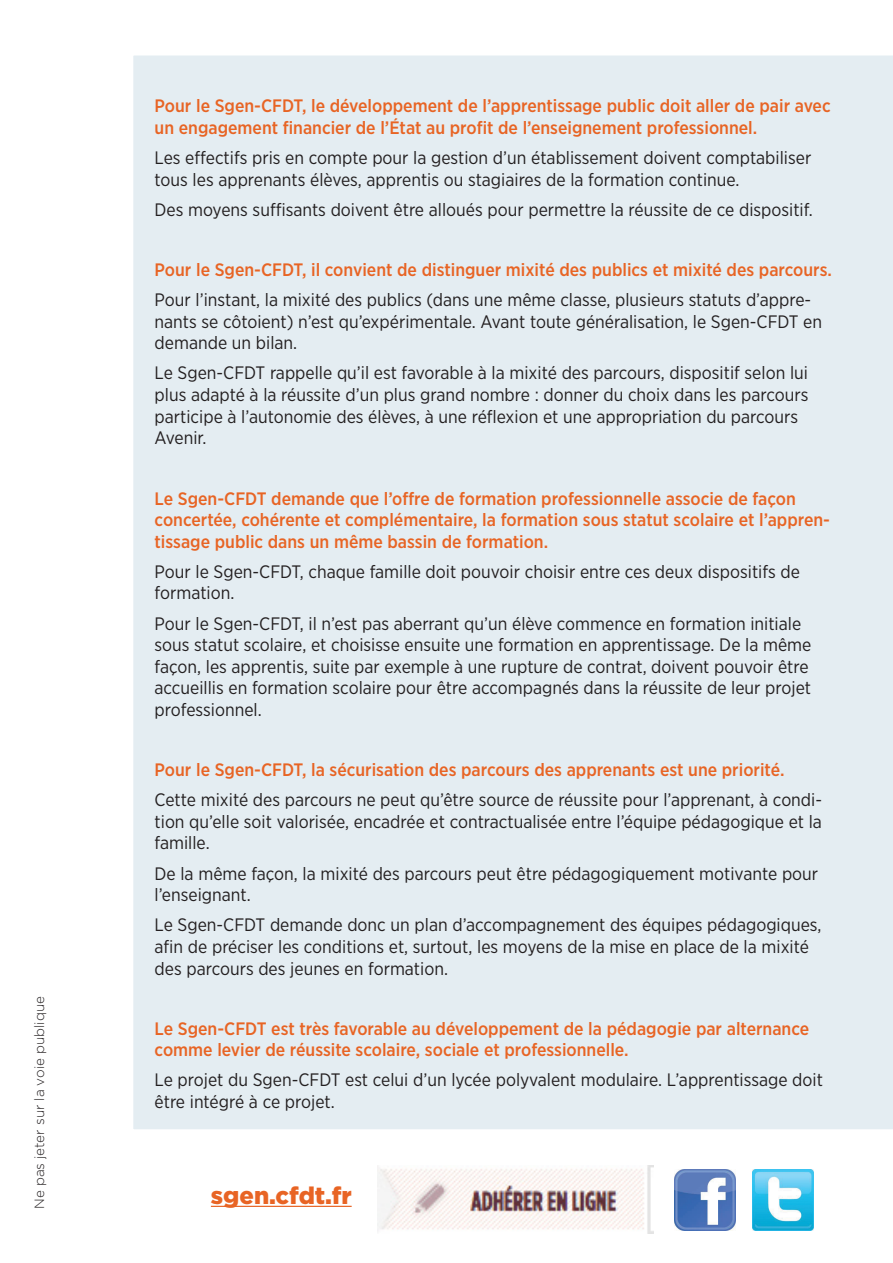
<style>
.page{position:relative;width:893px;height:1263px;background:#fff}
.page>*{position:absolute;margin:0;border:0;box-sizing:border-box;transform-origin:0 0}
.site_babord{font:900 24px "Gotham";color:#e86424}
.t1{font:18px/21.6px "Gotham Narrow";color:#231f20}
.t2{font:500 18px/21.6px "Gotham Narrow";color:#e86424}
.t3{font:300 13.5px "Gotham";color:#231f20}
</style>
<div class="page">
<div style="left:133px;top:55px;width:760px;height:1074px;background:#e4edf2"></div>
<img style="left:675px;top:1169px;width:61px;height:61px">
<img style="left:753px;top:1169px;width:61px;height:61px">
<hr style="left:211px;top:1206px;width:141px;height:1px;background:#e86424">
<img style="left:377px;top:1166px;width:276px;height:68px">
<p class="t3" style="left:31px;top:1209px;width:214px;rotate:-90deg">Ne pas jeter sur la voie publique</p>
<p class="t2" style="left:155px;top:95px;width:678px">Pour le Sgen-CFDT, le développement de l’apprentissage public doit aller de pair avec un engagement financier de l’État au profit de l’enseignement professionnel.</p>
<p class="t1" style="left:155px;top:147px;width:658px">Les effectifs pris en compte pour la gestion d’un établissement doivent comptabiliser tous les apprenants élèves, apprentis ou stagiaires de la formation continue.</p>
<p class="t1" style="left:155px;top:198px;width:660px">Des moyens suffisants doivent être alloués pour permettre la réussite de ce dispositif.</p>
<p class="t2" style="left:155px;top:259px;width:679px">Pour le Sgen-CFDT, il convient de distinguer mixité des publics et mixité des parcours.</p>
<p class="t1" style="left:155px;top:289px;width:669px">Pour l’instant, la mixité des publics (dans une même classe, plusieurs statuts d’appre&shy;nants se côtoient) n’est qu’expérimentale. Avant toute généralisation, le Sgen-CFDT en demande un bilan.</p>
<p class="t1" style="left:155px;top:362px;width:655px">Le Sgen-CFDT rappelle qu’il est favorable à la mixité des parcours, dispositif selon lui plus adapté à la réussite d’un plus grand nombre : donner du choix dans les parcours participe à l’autonomie des élèves, à une réflexion et une appropriation du parcours Avenir.</p>
<p class="t2" style="left:155px;top:487px;width:677px">Le Sgen-CFDT demande que l’offre de formation professionnelle associe de façon concertée, cohérente et complémentaire, la formation sous statut scolaire et l’appren&shy;tissage public dans un même bassin de formation.</p>
<p class="t1" style="left:155px;top:560px;width:647px">Pour le Sgen-CFDT, chaque famille doit pouvoir choisir entre ces deux dispositifs de formation.</p>
<p class="t1" style="left:155px;top:612px;width:658px">Pour le Sgen-CFDT, il n’est pas aberrant qu’un élève commence en formation initiale sous statut scolaire, et choisisse ensuite une formation en apprentissage. De la même façon, les apprentis, suite par exemple à une rupture de contrat, doivent pouvoir être accueillis en formation scolaire pour être accompagnés dans la réussite de leur projet professionnel.</p>
<p class="t2" style="left:155px;top:759px;width:631px">Pour le Sgen-CFDT, la sécurisation des parcours des apprenants est une priorité.</p>
<p class="t1" style="left:155px;top:789px;width:669px;text-align:justify">Cette mixité des parcours ne peut qu’être source de réussite pour l’apprenant, à condi&shy;tion qu’elle soit valorisée, encadrée et contractualisée entre l’équipe pédagogique et la famille.</p>
<p class="t1" style="left:155px;top:862px;width:665px">De la même façon, la mixité des parcours peut être pédagogiquement motivante pour l’enseignant.</p>
<p class="t1" style="left:155px;top:914px;width:669px">Le Sgen-CFDT demande donc un plan d’accompagnement des équipes pédagogiques, afin de préciser les conditions et, surtout, les moyens de la mise en place de la mixité des parcours des jeunes en formation.</p>
<p class="t2" style="left:155px;top:1017px;width:656px">Le Sgen-CFDT est très favorable au développement de la pédagogie par alternance comme levier de réussite scolaire, sociale et professionnelle.</p>
<p class="t1" style="left:155px;top:1069px;width:670px">Le projet du Sgen-CFDT est celui d’un lycée polyvalent modulaire. L’apprentissage doit être intégré à ce projet.</p>
<p class="site_babord" style="left:211px;top:1179px;width:142px">sgen.cfdt.fr</p>
</div>
